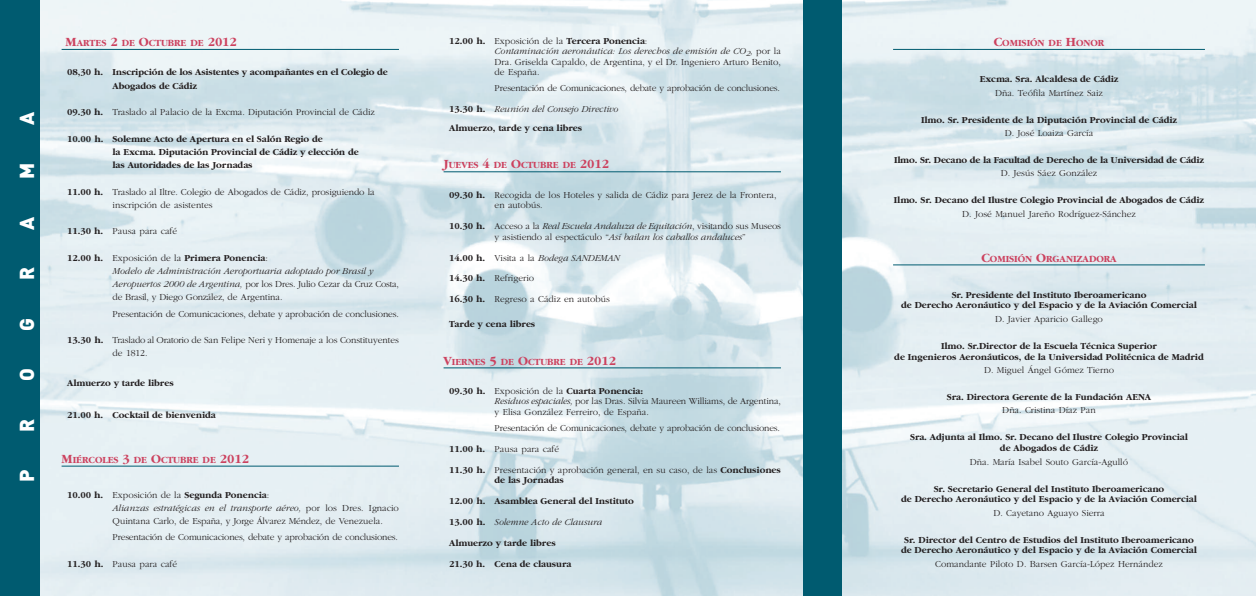
<style>
.page{position:relative;width:1256px;height:596px;background:#fff}
.page>*{position:absolute;margin:0;border:0;box-sizing:border-box;transform-origin:0 0}
.t1{font:900 20px "DIN";color:#fff}
.t2{font:700 9.8px "Garamond";color:#cc415e}
.t3{font:700 9.5px/10.7px "Garamond";color:#231f20;text-align:center}
.t4{font:300 9.5px/10.4px "Garamond";color:#231f20}
.t5{font:300 9.5px/20.9px "Garamond";letter-spacing:-.02em;color:#231f20}
.t6{font:300 9.5px/13.2px "Garamond";letter-spacing:-.025em;color:#231f20}
.t7{font:italic 300 9.5px/10.4px "Garamond";letter-spacing:-.01em;color:#231f20}
.s1{font-size:13px}
.s2{font-weight:700}
.s3{font-style:italic}
.s4{font-weight:700;font-style:normal}
.s5{font-style:normal}
.s6{font-weight:300;font-style:italic}
</style>
<div class="page">
<img style="left:40px;top:0;width:1216px;height:595px">
<div style="left:0;top:0;width:40px;height:595px;background:#005b70"></div>
<hr style="left:62px;top:49px;width:337px;height:1px;background:#005b70">
<hr style="left:62px;top:465px;width:337px;height:1px;background:#005b70">
<hr style="left:443px;top:171px;width:338px;height:1px;background:#005b70">
<hr style="left:443px;top:367px;width:338px;height:1px;background:#005b70">
<hr style="left:893px;top:49px;width:312px;height:1px;background:#005b70">
<hr style="left:893px;top:264px;width:312px;height:1px;background:#005b70">
<div style="left:803px;top:0;width:39px;height:595px;background:#005b70"></div>
<h1 class="t1" style="left:16px;top:125px;width:15px;rotate:-90deg">A</h1>
<h1 class="t1" style="left:16px;top:179px;width:18px;rotate:-90deg">M</h1>
<h1 class="t1" style="left:16px;top:229px;width:15px;rotate:-90deg">A</h1>
<h1 class="t1" style="left:16px;top:280px;width:15px;rotate:-90deg">R</h1>
<h1 class="t1" style="left:16px;top:331px;width:14px;rotate:-90deg">G</h1>
<h1 class="t1" style="left:16px;top:381px;width:14px;rotate:-90deg">O</h1>
<h1 class="t1" style="left:16px;top:432px;width:15px;rotate:-90deg">R</h1>
<h1 class="t1" style="left:16px;top:482px;width:14px;rotate:-90deg">P</h1>
<p class="t2" style="left:66px;top:37px;width:173px"><span class="s1">M</span>ARTES <span class="s1">2</span> DE <span class="s1">O</span>CTUBRE DE <span class="s1">2012</span></p>
<p class="t3" style="left:113px;top:65px;width:277px;line-height:13.2px;text-align:left;text-indent:-45px">08,30 h. Inscripción de los Asistentes y acompañantes en el Colegio de<br>Abogados de Cádiz</p>
<p class="t4" style="left:67px;top:106px;width:309px"><span class="s2">09.30 h.</span> Traslado al Palacio de la Excma. Diputación Provincial de Cádiz</p>
<p class="t3" style="left:113px;top:131px;width:247px;line-height:13.2px;text-align:left;text-indent:-45px">10.00 h. Solemne Acto de Apertura en el Salón Regio de<br>la Excma. Diputación Provincial de Cádiz y elección de las Autoridades de las Jornadas</p>
<p class="t4" style="left:113px;top:184px;width:264px;line-height:13.2px;text-indent:-45px"><span class="s2">11.00 h.</span> Traslado al Iltre. Colegio de Abogados de Cádiz, prosiguiendo la inscripción de asistentes</p>
<p class="t4" style="left:67px;top:225px;width:111px"><span class="s2">11.30 h.</span> Pausa para café</p>
<p class="t6" style="left:113px;top:251px;width:288px;text-indent:-45px"><span class="s2">12.00 h.</span> Exposición de la <span class="s2">Primera Ponencia</span>:<br><span class="s3">Modelo de Administración Aeroportuaria adoptado por Brasil y Aeropuertos 2000 de Argentina,</span> por los Dres. Julio Cezar da Cruz Costa, de Brasil, y Diego González, de Argentina.</p>
<p class="t4" style="left:113px;top:308px;width:288px">Presentación de Comunicaciones, debate y aprobación de conclusiones.</p>
<p class="t4" style="left:113px;top:333px;width:288px;line-height:13.2px;text-indent:-45px"><span class="s2">13.30 h.</span> Traslado al Oratorio de San Felipe Neri y Homenaje a los Constituyentes de 1812.</p>
<p class="t3" style="left:67px;top:377px;width:108px">Almuerzo y tarde libres</p>
<p class="t3" style="left:67px;top:409px;width:150px">21.00 h. Cocktail de bienvenida</p>
<p class="t2" style="left:62px;top:453px;width:189px"><span class="s1">M</span>IÉRCOLES <span class="s1">3</span> DE <span class="s1">O</span>CTUBRE DE <span class="s1">2012</span></p>
<p class="t5" style="left:113px;top:487px;width:288px;line-height:13.2px;text-indent:-45px"><span class="s2">10.00 h.</span> Exposición de la <span class="s2">Segunda Ponencia</span>:<br><span class="s3">Alianzas estratégicas en el transporte aéreo,</span> por los Dres. Ignacio<br>Quintana Carlo, de España, y Jorge Álvarez Méndez, de Venezuela.</p>
<p class="t5" style="left:113px;top:526px;width:287px">Presentación de Comunicaciones, debate y aprobación de conclusiones.</p>
<p class="t4" style="left:67px;top:558px;width:111px"><span class="s2">11.30 h.</span> Pausa para café</p>
<p class="t4" style="left:495px;top:35px;width:288px;text-indent:-45px"><span class="s2">12.00 h.</span> Exposición de la <span class="s2">Tercera Ponencia</span>:<br><span class="s3">Contaminación aeronáutica: Los derechos de emisión de CO</span><sub>2</sub><span class="s3">,</span> por la Dra. Griselda Capaldo, de Argentina, y el Dr. Ingeniero Arturo Benito, de España.</p>
<p class="t5" style="left:449px;top:77px;width:332px;text-indent:45px">Presentación de Comunicaciones, debate y aprobación de conclusiones.<br><span class="s2">13.30 h.</span> <span class="s3">Reunión del Consejo Directivo</span></p>
<p class="t3" style="left:449px;top:122px;width:135px">Almuerzo, tarde y cena libres</p>
<p class="t2" style="left:443px;top:159px;width:167px"><span class="s1">J</span>UEVES <span class="s1">4</span> DE <span class="s1">O</span>CTUBRE DE <span class="s1">2012</span></p>
<p class="t4" style="left:495px;top:189px;width:283px;text-indent:-45px"><span class="s2">09.30 h.</span> Recogida de los Hoteles y salida de Cádiz para Jerez de la Frontera, en autobús.</p>
<p class="t7" style="left:495px;top:220px;width:288px;text-indent:-45px"><span class="s4">10.30 h.</span> <span class="s5">Acceso a la</span> Real Escuela Andaluza de Equitación<span class="s5">, visitando sus Museos y asistiendo al espectáculo “</span>Así bailan los caballos andaluces<span class="s5">”</span></p>
<p class="t4" style="left:449px;top:247px;width:172px;line-height:20.9px"><span class="s2">14.00 h.</span> Visita a la <span class="s3">Bodega SANDEMAN<br></span><span class="s2">14.30 h.</span> Refrigerio<br><span class="s2">16.30 h.</span> Regreso a Cádiz en autobús</p>
<p class="t3" style="left:449px;top:318px;width:88px">Tarde y cena libres</p>
<p class="t2" style="left:443px;top:355px;width:174px"><span class="s1">V</span>IERNES <span class="s1">5</span> DE <span class="s1">O</span>CTUBRE DE <span class="s1">2012</span></p>
<p class="t4" style="left:495px;top:385px;width:288px;text-indent:-45px"><span class="s2">09.30 h.</span> Exposición de la <span class="s2">Cuarta Ponencia:<br></span><span class="s3">Residuos espaciales,</span> por las Dras. Silvia Maureen Williams, de Argentina, y Elisa González Ferreiro, de España.</p>
<p class="t5" style="left:449px;top:417px;width:333px;text-indent:45px">Presentación de Comunicaciones, debate y aprobación de conclusiones.<br><span class="s2">11.00 h.</span> Pausa para café<br><span class="s2">11.30 h.</span> Presentación y aprobación general, en su caso, de las <span class="s2">Conclusiones</span></p>
<p class="t3" style="left:449px;top:469px;width:186px;line-height:20.9px;text-align:left;text-indent:45px">de las Jornadas<br>12.00 h. Asamblea General del Instituto<br>13.00 h. <span class="s6">Solemne Acto de Clausura<br></span>Almuerzo y tarde libres<br>21.30 h. Cena de clausura</p>
<p class="t2" style="left:994px;top:37px;width:112px"><span class="s1">C</span>OMISIÓN DE <span class="s1">H</span>ONOR</p>
<p class="t3" style="left:980px;top:74px;width:140px">Excma. Sra. Alcaldesa de Cádiz</p>
<p class="t4" style="left:995px;top:87px;width:109px">Dña. Teófila Martínez Saiz</p>
<p class="t3" style="left:921px;top:114px;width:257px">Ilmo. Sr. Presidente de la Diputación Provincial de Cádiz</p>
<p class="t4" style="left:1005px;top:127px;width:90px">D. José Loaiza García</p>
<p class="t3" style="left:894px;top:154px;width:311px">Ilmo. Sr. Decano de la Facultad de Derecho de la Universidad de Cádiz</p>
<p class="t4" style="left:1000px;top:168px;width:98px">D. Jesús Sáez González</p>
<p class="t3" style="left:894px;top:195px;width:312px">Ilmo. Sr. Decano del Ilustre Colegio Provincial de Abogados de Cádiz</p>
<p class="t4" style="left:962px;top:208px;width:175px">D. José Manuel Jareño Rodríguez-Sánchez</p>
<p class="t2" style="left:981px;top:252px;width:137px"><span class="s1">C</span>OMISIÓN <span class="s1">O</span>RGANIZADORA</p>
<p class="t3" style="left:901px;top:289px;width:297px">Sr. Presidente del Instituto Iberoamericano<br>de Derecho Aeronáutico y del Espacio y de la Aviación Comercial</p>
<p class="t4" style="left:995px;top:313px;width:109px">D. Javier Aparicio Gallego</p>
<p class="t3" style="left:894px;top:340px;width:311px">Ilmo. Sr.Director de la Escuela Técnica Superior<br>de Ingenieros Aeronáuticos, de la Universidad Politécnica de Madrid</p>
<p class="t4" style="left:984px;top:364px;width:131px">D. Miguel Ángel Gómez Tierno</p>
<p class="t3" style="left:947px;top:391px;width:206px">Sra. Directora Gerente de la Fundación AENA</p>
<p class="t4" style="left:1002px;top:404px;width:95px">Dña. Cristina Díaz Pan</p>
<p class="t3" style="left:910px;top:431px;width:279px">Sra. Adjunta al Ilmo. Sr. Decano del Ilustre Colegio Provincial de Abogados de Cádiz</p>
<p class="t4" style="left:970px;top:456px;width:160px">Dña. María Isabel Souto García-Agulló</p>
<p class="t3" style="left:901px;top:482px;width:297px">Sr. Secretario General del Instituto Iberoamericano<br>de Derecho Aeronáutico y del Espacio y de la Aviación Comercial</p>
<p class="t4" style="left:993px;top:507px;width:113px">D. Cayetano Aguayo Sierra</p>
<p class="t3" style="left:901px;top:533px;width:297px">Sr. Director del Centro de Estudios del Instituto Iberoamericano de Derecho Aeronáutico y del Espacio y de la Aviación Comercial</p>
<p class="t4" style="left:935px;top:558px;width:229px">Comandante Piloto D. Barsen García-López Hernández</p>
</div>
